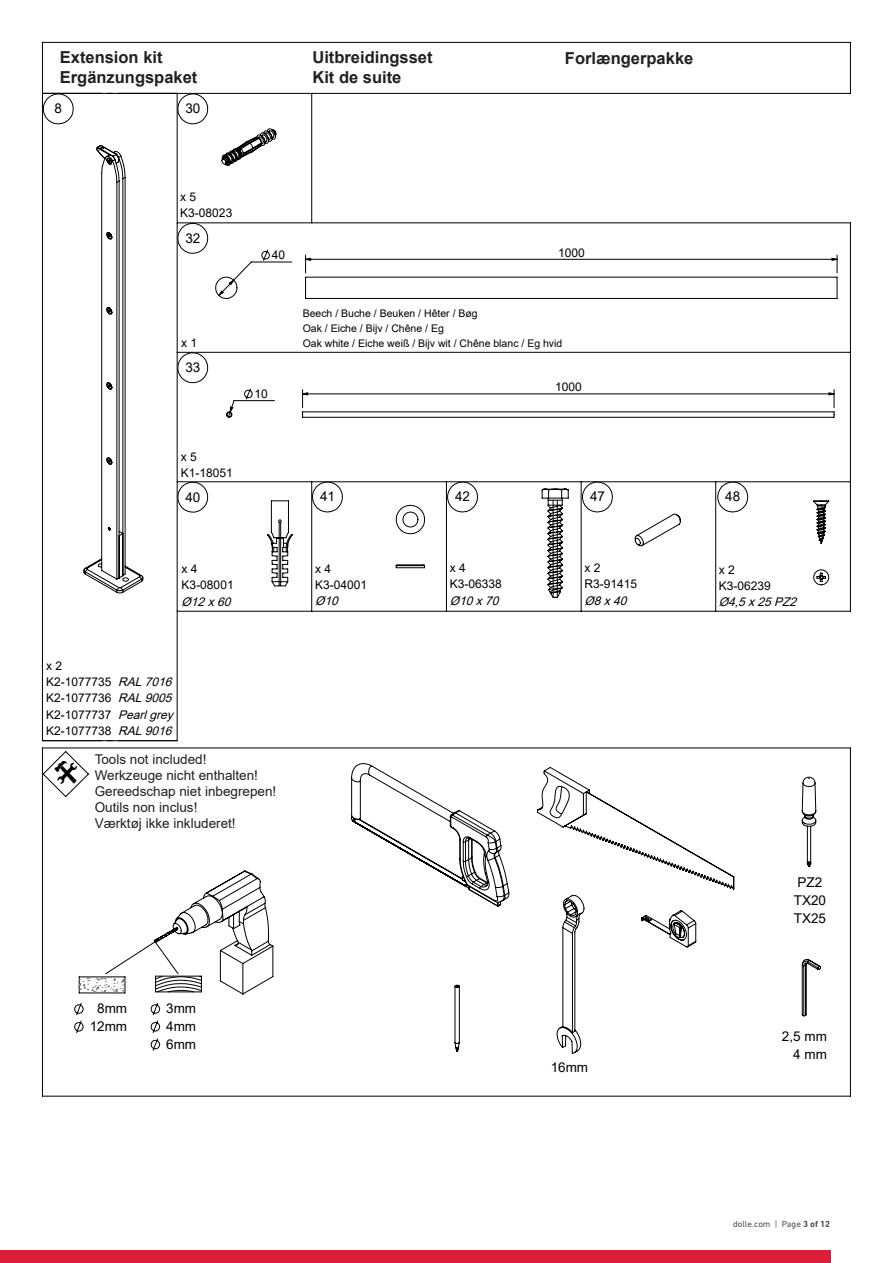
<style>
.page{position:relative;width:893px;height:1263px;background:#fff}
.page>*{position:absolute;margin:0;border:0;box-sizing:border-box;transform-origin:0 0}
.t1{font:700 16.5px "Arial";color:#231f20}
.t2{font:13.5px/16.2px "Arial";color:#231f20}
.t3{font:13.5px/17.7px "Arial";color:#000;text-align:center}
.t4{font:12px/16.2px "Arial";color:#000}
.t5{font:10.5px/14.7px "Arial";color:#000}
.t6{font:9px "DIN Next LT Pro";color:#53504a}
.s1{font-style:italic}
.s2{font-weight:700}
</style>
<div class="page">
<div style="left:0;top:1250px;width:830px;height:13px;background:#dc1e3a"></div>
<svg style="left:43px;top:94px;width:705px;height:419px"></svg>
<hr style="left:177px;top:223px;width:673px;height:1px;background:#000">
<hr style="left:177px;top:352px;width:673px;height:1px;background:#000">
<hr style="left:177px;top:481px;width:673px;height:1px;background:#000">
<hr style="left:177px;top:611px;width:673px;height:1px;background:#000">
<hr style="left:715px;top:482px;width:1px;height:129px;background:#000">
<hr style="left:42px;top:42px;width:1px;height:699px;background:#000">
<hr style="left:850px;top:42px;width:1px;height:51px;background:#000">
<hr style="left:177px;top:93px;width:1px;height:648px;background:#000">
<hr style="left:311px;top:93px;width:1px;height:130px;background:#000">
<hr style="left:42px;top:42px;width:808px;height:1px;background:#000">
<hr style="left:42px;top:740px;width:135px;height:1px;background:#000">
<hr style="left:581px;top:482px;width:1px;height:129px;background:#000">
<hr style="left:446px;top:482px;width:1px;height:129px;background:#000">
<hr style="left:42px;top:93px;width:808px;height:1px;background:#000">
<hr style="left:311px;top:482px;width:1px;height:129px;background:#000">
<hr style="left:850px;top:223px;width:1px;height:388px;background:#000">
<svg style="left:218px;top:255px;width:620px;height:163px"></svg>
<svg style="left:219px;top:258px;width:618px;height:154px"></svg>
<svg style="left:83px;top:145px;width:61px;height:449px"></svg>
<hr style="left:306px;top:298px;width:531px;height:1px;background:#000">
<hr style="left:306px;top:277px;width:531px;height:1px;background:#000">
<svg style="left:305px;top:277px;width:1px;height:21px"></svg>
<svg style="left:837px;top:277px;width:1px;height:21px"></svg>
<svg style="left:215px;top:276px;width:23px;height:23px"></svg>
<hr style="left:303px;top:417px;width:531px;height:1px;background:#000">
<hr style="left:303px;top:411px;width:531px;height:1px;background:#000">
<svg style="left:226px;top:411px;width:7px;height:7px"></svg>
<svg style="left:813px;top:500px;width:17px;height:44px"></svg>
<svg style="left:813px;top:569px;width:17px;height:17px"></svg>
<svg style="left:266px;top:500px;width:27px;height:87px"></svg>
<svg style="left:395px;top:504px;width:30px;height:31px"></svg>
<svg style="left:395px;top:564px;width:30px;height:4px"></svg>
<svg style="left:541px;top:488px;width:28px;height:110px"></svg>
<svg style="left:221px;top:128px;width:56px;height:38px"></svg>
<svg style="left:634px;top:513px;width:47px;height:34px"></svg>
<svg style="left:74px;top:1003px;width:10px;height:30px"></svg>
<svg style="left:151px;top:1002px;width:9px;height:49px"></svg>
<hr style="left:42px;top:1096px;width:808px;height:1px;background:#000">
<hr style="left:42px;top:748px;width:1px;height:348px;background:#000">
<hr style="left:42px;top:748px;width:808px;height:1px;background:#000">
<hr style="left:850px;top:748px;width:1px;height:348px;background:#000">
<svg style="left:454px;top:984px;width:6px;height:68px"></svg>
<svg style="left:78px;top:870px;width:196px;height:125px"></svg>
<svg style="left:351px;top:763px;width:159px;height:144px"></svg>
<svg style="left:801px;top:959px;width:20px;height:58px"></svg>
<svg style="left:801px;top:776px;width:16px;height:91px"></svg>
<svg style="left:536px;top:767px;width:199px;height:287px"></svg>
<svg style="left:42px;top:750px;width:47px;height:48px"></svg>
<p class="t1" style="left:60px;top:46px;width:104px">Extension kit</p>
<p class="t1" style="left:60px;top:65px;width:139px">Ergänzungspaket</p>
<p class="t3" style="left:55px;top:100px;width:9px">8</p>
<p class="t3" style="left:185px;top:100px;width:16px">30</p>
<p class="t1" style="left:312px;top:46px;width:122px">Uitbreidingsset</p>
<p class="t1" style="left:312px;top:65px;width:90px">Kit de suite</p>
<p class="t1" style="left:565px;top:47px;width:130px">Forlængerpakke</p>
<p class="t4" style="left:180px;top:189px;width:54px">x 5<br>K3-08023</p>
<p class="t3" style="left:185px;top:229px;width:16px">32</p>
<p class="t4" style="left:181px;top:334px;width:17px">x 1</p>
<p class="t3" style="left:185px;top:358px;width:16px">33</p>
<p class="t4" style="left:181px;top:448px;width:54px">x 5<br>K1-18051</p>
<p class="t4" style="left:272px;top:247px;width:15px">40</p>
<p class="t4" style="left:558px;top:244px;width:28px">1000</p>
<p class="t4" style="left:255px;top:385px;width:15px">10</p>
<p class="t5" style="left:303px;top:306px;width:261px">Beech / Buche / Beuken / Hêter / Bøg<br>Oak / Eiche / Bijv / Chêne / Eg<br>Oak white / Eiche weiß / Bijv wit / Chêne blanc / Eg hvid</p>
<p class="t4" style="left:555px;top:379px;width:28px">1000</p>
<p class="t3" style="left:185px;top:488px;width:16px">40</p>
<p class="t3" style="left:320px;top:488px;width:16px">41</p>
<p class="t3" style="left:455px;top:488px;width:16px">42</p>
<p class="t3" style="left:590px;top:488px;width:16px">47</p>
<p class="t3" style="left:725px;top:488px;width:16px">48</p>
<p class="t4" style="left:182px;top:561px;width:55px">x 4<br>K3-08001<br><span class="s1">Ø12x60</span></p>
<p class="t4" style="left:315px;top:560px;width:54px">x 4<br>K3-04001<br><span class="s1">Ø10</span></p>
<p class="t4" style="left:450px;top:560px;width:55px">x 4<br>K3-06338<br><span class="s1">Ø10x70</span></p>
<p class="t4" style="left:46px;top:657px;width:133px">x 2<br>K2-1077735 <span class="s1">RAL7016<br></span>K2-1077736 <span class="s1">RAL9005<br></span>K2-1077737 <span class="s1">Pearlgrey<br></span>K2-1077738 <span class="s1">RAL9016</span></p>
<p class="t2" style="left:95px;top:751px;width:113px">Tools not included!</p>
<p class="t2" style="left:95px;top:767px;width:165px">Werkzeuge nicht enthalten!</p>
<p class="t2" style="left:95px;top:783px;width:183px">Gereedschap niet inbegrepen!<br>Outils non inclus!</p>
<p class="t2" style="left:95px;top:815px;width:143px">Værktøj ikke inkluderet!</p>
<p class="t4" style="left:584px;top:560px;width:54px">x 2<br>R3-91415<br><span class="s1">Ø8x40</span></p>
<p class="t3" style="left:90px;top:1000px;width:39px">8mm<br>12mm</p>
<p class="t3" style="left:166px;top:1000px;width:31px;text-align:justify">3mm 4mm 6mm</p>
<p class="t3" style="left:551px;top:1058px;width:39px">16mm</p>
<p class="t4" style="left:719px;top:561px;width:83px">x 2<br>K3-06239<br><span class="s1">Ø4,5x25PZ2</span></p>
<p class="t3" style="left:794px;top:874px;width:34px;text-align:left">PZ2<br>TX20<br>TX25</p>
<p class="t3" style="left:782px;top:1027px;width:46px;text-align:right">2,5 mm<br>4 mm</p>
<p class="t6" style="left:733px;top:1219px;width:99px">dolle.com | Page <span class="s2">3 of 12</span></p>
</div>
